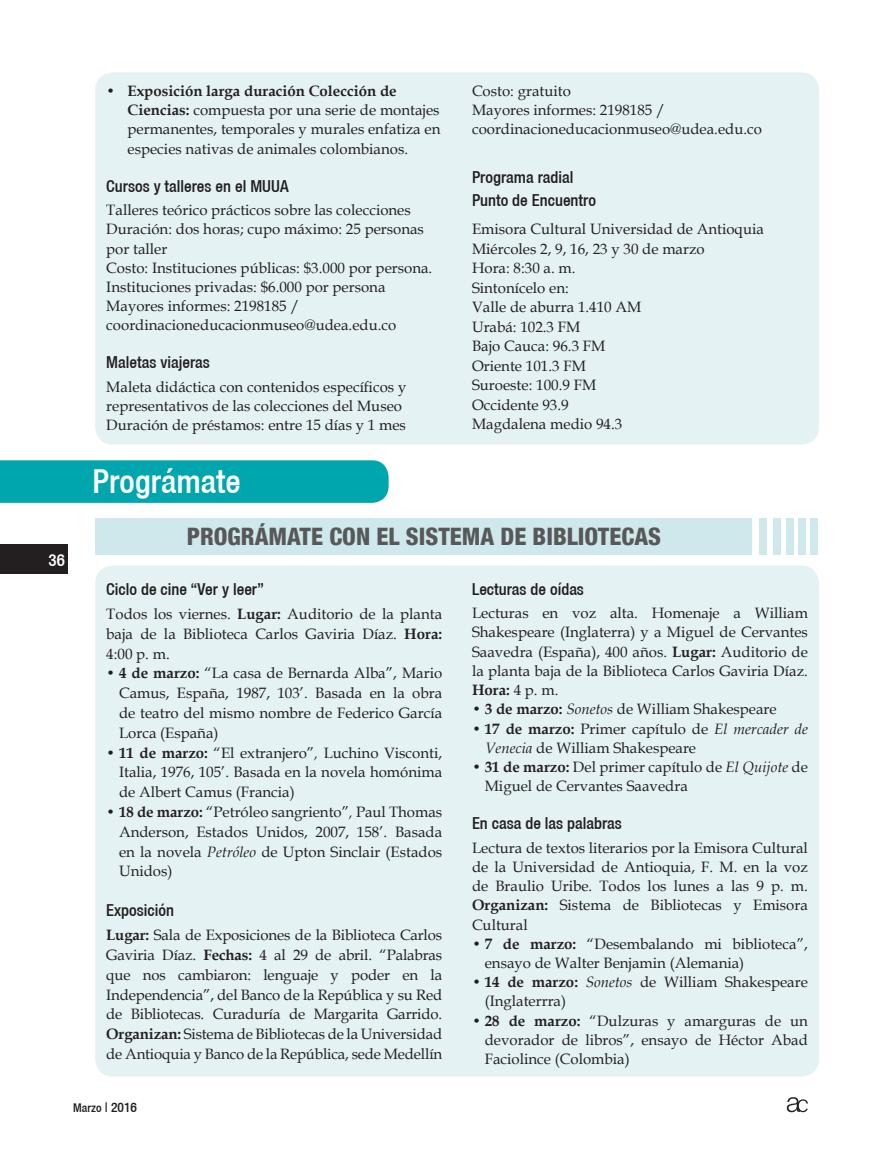
<style>
.page{position:relative;width:893px;height:1149px;background:#fff}
.page>*{position:absolute;margin:0;border:0;box-sizing:border-box;transform-origin:0 0}
.t1{font:500 condensed 33px "Helvetica 67";color:#fff}
.t2{font:800 condensed 24px "Helvetica 87";color:#57585a}
.t3{font:500 condensed 16.95px "Helvetica 67";color:#fff}
.t4{font:500 condensed 16.5px/23px "Helvetica 67";color:#231f20}
.t5{font:15px/19.2px "Book Antiqua";color:#231f20}
.t6{font:500 condensed 12px "Helvetica 67";color:#231f20}
.s1{font-weight:700}
.s2{font-style:italic}
.s3{font-size:13.5px}
</style>
<div class="page">
<div style="left:0;top:544px;width:68px;height:29px;background:#231f20"></div>
<svg style="left:787px;top:1097px;width:21px;height:14px"></svg>
<div style="left:95px;top:72px;width:724px;height:372px;background:#e4f2f3;border-radius:18px"></div>
<div style="left:95px;top:565px;width:724px;height:511px;background:#e4f2f3;border-radius:18px"></div>
<div style="left:96px;top:518px;width:656px;height:37px;background:#cfe8eb"></div>
<div style="left:810px;top:518px;width:8px;height:37px;background:#cfe8eb"></div>
<div style="left:798px;top:518px;width:8px;height:37px;background:#cfe8eb"></div>
<div style="left:787px;top:518px;width:7px;height:37px;background:#cfe8eb"></div>
<div style="left:773px;top:518px;width:7px;height:37px;background:#cfe8eb"></div>
<div style="left:759px;top:518px;width:7px;height:37px;background:#cfe8eb"></div>
<div style="left:0;top:460px;width:389px;height:42px;background:#00a6ad"></div>
<p class="t3" style="left:49px;top:549px;width:18px">36</p>
<p class="t5" style="left:128px;top:81px;width:314px;text-indent:-21px"><span class="s1">• Exposición larga duración Colección de Ciencias:</span> compuesta por una serie de montajes permanentes, temporales y murales enfatiza en especies nativas de animales colombianos.</p>
<p class="t4" style="left:106px;top:174px;width:184px">Cursos y talleres en el MUUA</p>
<p class="t5" style="left:106px;top:200px;width:327px">Talleres teórico prácticos sobre las colecciones Duración: dos horas; cupo máximo: 25 personas por taller<br>Costo: Instituciones públicas: $3.000 por persona.<br>Instituciones privadas: $6.000 por persona Mayores informes: 2198185 / coordinacioneducacionmuseo@udea.edu.co</p>
<p class="t4" style="left:106px;top:351px;width:105px">Maletas viajeras</p>
<p class="t5" style="left:106px;top:376px;width:302px">Maleta didáctica con contenidos específicos y representativos de las colecciones del Museo<br>Duración de préstamos: entre 15 días y 1 mes</p>
<p class="t5" style="left:472px;top:81px;width:292px">Costo: gratuito<br>Mayores informes: 2198185 / coordinacioneducacionmuseo@udea.edu.co</p>
<p class="t4" style="left:472px;top:166px;width:125px">Programa radial<br>Punto de Encuentro</p>
<p class="t5" style="left:472px;top:219px;width:293px">Emisora Cultural Universidad de Antioquia<br>Miércoles 2, 9, 16, 23 y 30 de marzo<br>Hora: 8:30 a. m.<br>Sintonícelo en:<br>Valle de aburra 1.410 AM<br>Urabá: 102.3 FM<br>Bajo Cauca: 96.3 FM<br>Oriente 101.3 FM<br>Suroeste: 100.9 FM<br>Occidente 93.9<br>Magdalena medio 94.3</p>
<h1 class="t1" style="left:93px;top:462px;width:150px">Prográmate</h1>
<h2 class="t2" style="left:187px;top:521px;width:96px">PROGRÁMATE</h2>
<h2 class="t2" style="left:329px;top:521px;width:14px">CON</h2>
<h2 class="t2" style="left:377px;top:521px;width:56px">EL SISTEMA</h2>
<h2 class="t2" style="left:501px;top:521px;width:59px">DE BIBLIOTECAS</h2>
<p class="t4" style="left:106px;top:577px;width:159px">Ciclo de cine “Ver y leer”</p>
<p class="t5" style="left:106px;top:603px;width:337px;line-height:19.8px;text-align:justify">Todos los viernes. <span class="s1">Lugar:</span> Auditorio de la planta baja de la Biblioteca Carlos Gaviria Díaz. <span class="s1">Hora:<br></span>4:00 p. m.</p>
<p class="t5" style="left:119px;top:662px;width:325px;line-height:19.8px;text-align:justify;text-indent:-13px"><span class="s1">• 4 de marzo:</span> “La casa de Bernarda Alba”, Mario Camus, España, 1987, 103’. Basada en la obra de teatro del mismo nombre de Federico García Lorca (España)</p>
<p class="t5" style="left:119px;top:742px;width:325px;line-height:19.8px;text-align:justify;text-indent:-13px"><span class="s1">• 11 de marzo:</span> “El extranjero”<span class="s2">,</span> Luchino Visconti, Italia, 1976, 105’. Basada en la novela homónima de Albert Camus (Francia)</p>
<p class="t5" style="left:119px;top:801px;width:325px;line-height:19.8px;text-align:justify;text-indent:-13px"><span class="s1">• 18 de marzo:</span> “Petróleo sangriento”<span class="s2">,</span> Paul Thomas Anderson, Estados Unidos, 2007, 158’. Basada en la novela <span class="s2">Petróleo</span> de Upton Sinclair (Estados Unidos)</p>
<p class="t4" style="left:106px;top:898px;width:69px">Exposición</p>
<p class="t5" style="left:106px;top:924px;width:337px;line-height:19.8px;text-align:justify"><span class="s1">Lugar:</span> Sala de Exposiciones de la Biblioteca Carlos Gaviria Díaz. <span class="s1">Fechas:</span> 4 al 29 de abril. “Palabras que nos cambiaron: lenguaje y poder en la Independencia”, del Banco de la República y su Red de Bibliotecas. Curaduría de Margarita Garrido.<br><span class="s1">Organizan:</span> Sistema de Bibliotecas de la Universidad de Antioquia y Banco de la República, sede Medellín</p>
<p class="t4" style="left:472px;top:577px;width:113px">Lecturas de oídas</p>
<p class="t5" style="left:472px;top:603px;width:337px;text-align:justify">Lecturas en voz alta. Homenaje a William Shakespeare (Inglaterra) y a Miguel de Cervantes Saavedra (España), 400 años. <span class="s1">Lugar:</span> Auditorio de la planta baja de la Biblioteca Carlos Gaviria Díaz.<br><span class="s1">Hora:</span> 4 p. m.</p>
<p class="t5" style="left:472px;top:699px;width:306px"><span class="s1">• 3 de marzo:</span> <span class="s2">Sonetos</span> de William Shakespeare</p>
<p class="t5" style="left:485px;top:718px;width:325px;text-indent:-13px"><span class="s1">• 17 de marzo:</span> Primer capítulo de <span class="s2">El mercader de<br>Venecia</span> de William Shakespeare</p>
<p class="t5" style="left:485px;top:756px;width:325px;text-indent:-13px"><span class="s1">• 31 de marzo:</span> Del primer capítulo de <span class="s2">El Quijote</span> de<br>Miguel de Cervantes Saavedra</p>
<p class="t4" style="left:472px;top:811px;width:151px">En casa de las palabras</p>
<p class="t5" style="left:472px;top:837px;width:337px;text-align:justify">Lectura de textos literarios por la Emisora Cultural de la Universidad de Antioquia, F. M. en la voz de Braulio Uribe. Todos los lunes a las 9 p. m.<br><span class="s1">Organizan:</span> Sistema de Bibliotecas y Emisora Cultural</p>
<p class="t5" style="left:485px;top:933px;width:325px;text-indent:-13px"><span class="s1">• 7 de marzo:</span> “Desembalando mi biblioteca”, ensayo de Walter Benjamin (Alemania)</p>
<p class="t5" style="left:485px;top:971px;width:325px;text-indent:-13px"><span class="s1">• 14 de marzo:</span> <span class="s2">Sonetos</span> de William Shakespeare (Inglaterrra)</p>
<p class="t5" style="left:485px;top:1010px;width:325px;text-align:justify;text-indent:-13px"><span class="s1">• 28 de marzo:</span> “Dulzuras y amarguras de un devorador de libros”, ensayo de Héctor Abad Faciolince (Colombia)</p>
<p class="t6" style="left:73px;top:1100px;width:65px">Marzo <span class="s3">| 2016</span></p>
</div>
